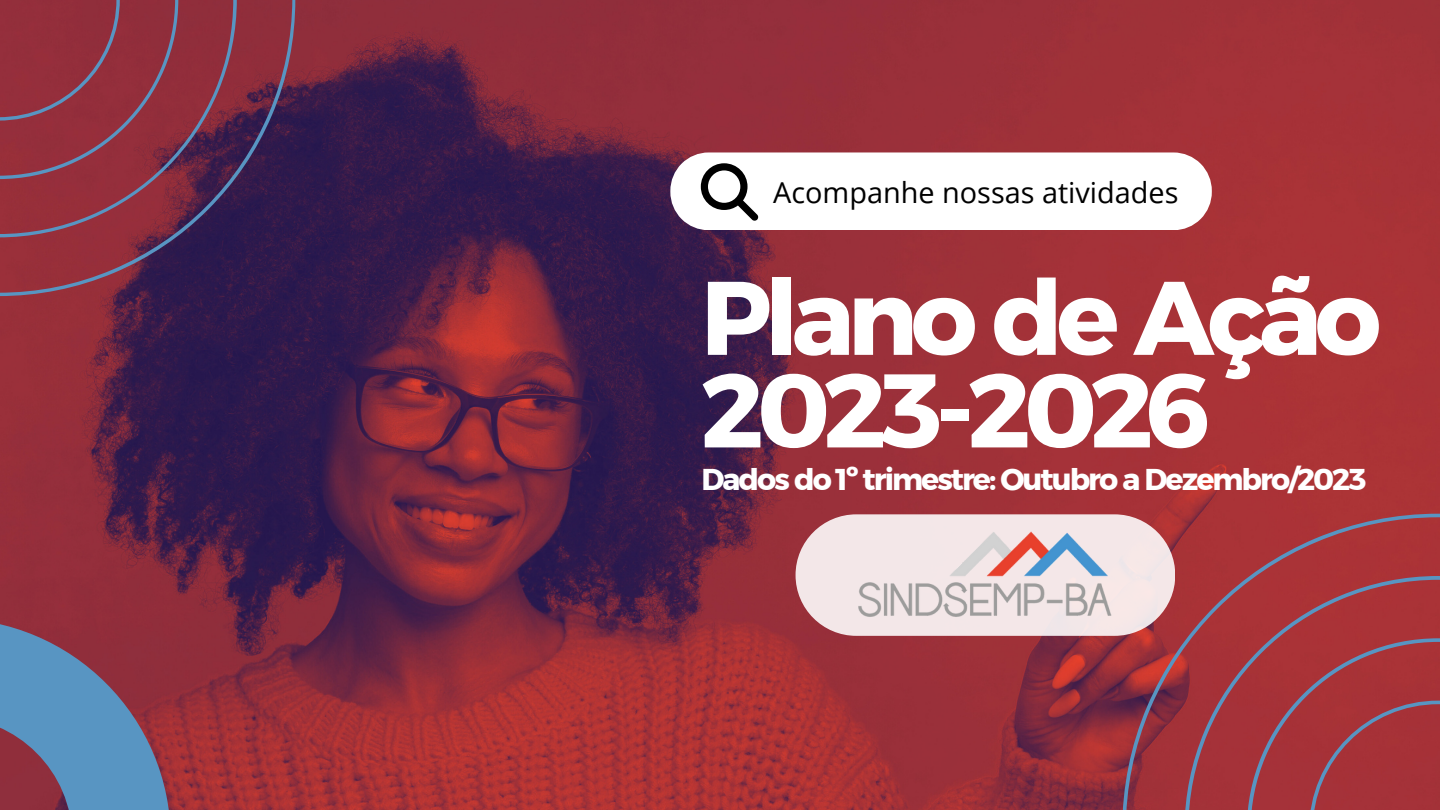
<style>
.page{position:relative;width:1440px;height:810px;background:#fff}
.page>*{position:absolute;margin:0;border:0;box-sizing:border-box;transform-origin:0 0}
.t1{font:104.2px "Kief Montaser Bold";letter-spacing:-.065em;color:#fff}
.t2{font:30px "Kief Montaser Bold";letter-spacing:-.065em;color:#fff}
.t3{font:28.8px "Open Sans";color:#000}
</style>
<div class="page">
<img style="left:0;top:0;width:1440px;height:810px">
<svg style="left:0;top:0;width:296px;height:296px;fill:#912e3c"></svg>
<svg style="left:1122px;top:514px;width:318px;height:296px;fill:#a73237"></svg>
<svg style="left:0;top:618px;width:171px;height:192px"></svg>
<svg style="left:670px;top:152px;width:542px;height:78px"></svg>
<div style="left:796px;top:514px;width:379px;height:122px;background:#f3e7e8;border-radius:61px"></div>
<img style="left:858px;top:531px;width:254px;height:86px">
<p class="t3" style="left:773px;top:172px;width:407px">Acompanhe nossas atividades</p>
<p class="t1" style="left:701px;top:254px;width:682px">Plano de Ação</p>
<p class="t1" style="left:701px;top:347px;width:513px">2023-2026</p>
<p class="t2" style="left:702px;top:461px;width:667px">Dados do 1º trimestre: Outubro a Dezembro/2023</p>
</div>
